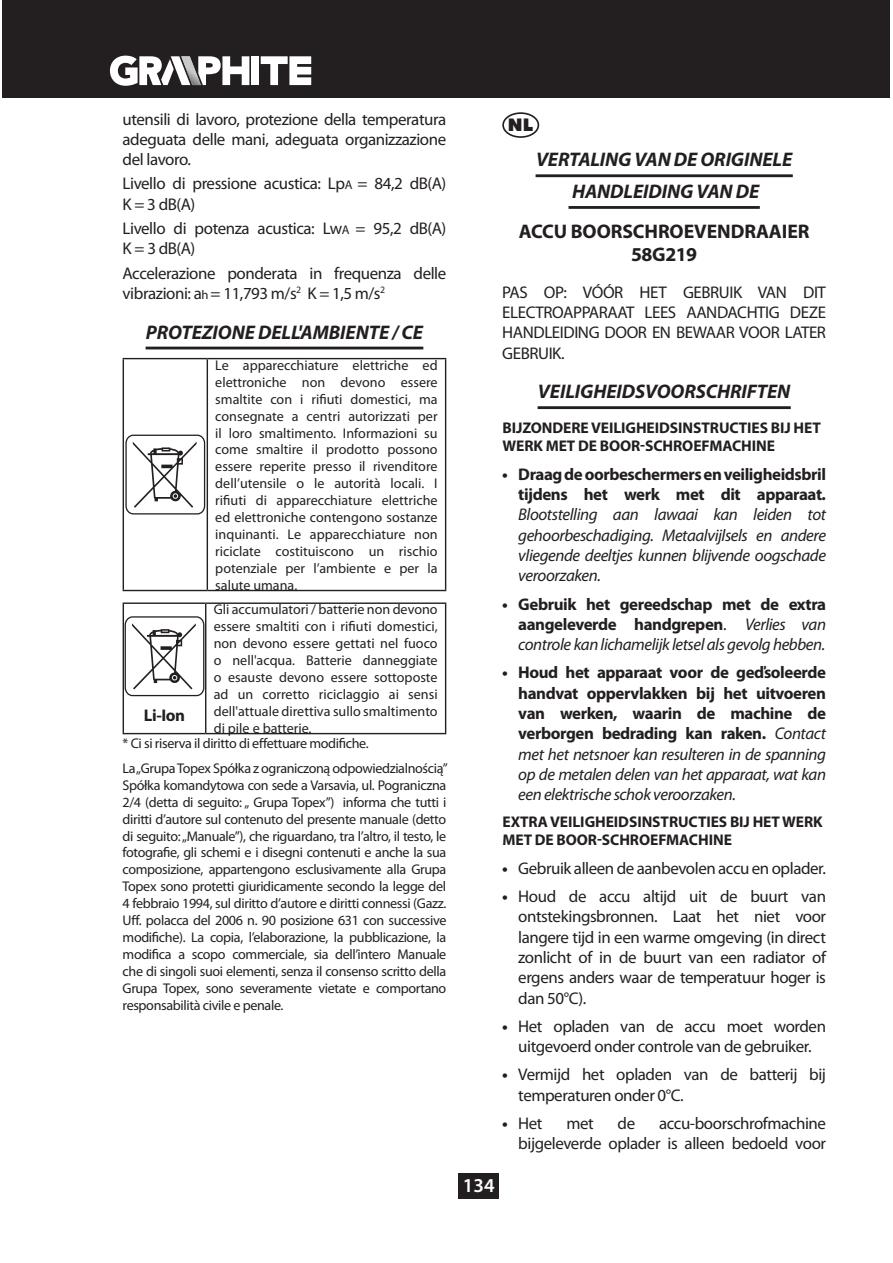
<style>
.page{position:relative;width:893px;height:1263px;background:#fff}
.page>*{position:absolute;margin:0;border:0;box-sizing:border-box;transform-origin:0 0}
.t1{font:italic 700 19.8px/31.7px "Myriad Pro";letter-spacing:-.005em;color:#231f20;text-align:center}
.t2{font:700 19.8px/23.7px "Myriad Pro";letter-spacing:-.005em;color:#231f20;text-align:center}
.t3{font:600 19.8px "Myriad Pro";color:#fff}
.t4{font:900 17.4px "Futura BT";color:#231f20}
.t5{font:16.95px/20.2px "Myriad Pro";letter-spacing:-.025em;color:#231f20}
.t6{font:700 16.95px/20.2px "Myriad Pro";letter-spacing:-.025em;color:#231f20;text-align:justify}
.t7{font:italic 16.95px/20.2px "Myriad Pro";letter-spacing:-.025em;color:#231f20;text-align:justify}
.t8{font:700 15.45px/18.6px "Myriad Pro";letter-spacing:-.005em;color:#231f20}
.t9{font:14.1px/17px "Myriad Pro";letter-spacing:-.025em;color:#231f20;text-align:justify}
.s1{font-size:12.75px}
.s2{font-weight:400}
.s3{font-weight:400;font-style:italic}
.s4{font-weight:700}
</style>
<div class="page">
<div style="left:459px;top:1173px;width:40px;height:26px;background:#231f20"></div>
<div style="left:3px;top:0;width:887px;height:98px;background:#231f20"></div>
<svg style="left:110px;top:55px;width:202px;height:31px"></svg>
<hr style="left:146px;top:347px;width:277px;height:2px;background:#231f20">
<hr style="left:123px;top:358px;width:84px;height:1px;background:#231f20">
<hr style="left:123px;top:359px;width:1px;height:231px;background:#231f20">
<hr style="left:207px;top:358px;width:239px;height:1px;background:#231f20">
<hr style="left:207px;top:359px;width:1px;height:231px;background:#231f20">
<hr style="left:445px;top:359px;width:1px;height:231px;background:#231f20">
<hr style="left:123px;top:590px;width:84px;height:1px;background:#231f20">
<hr style="left:207px;top:590px;width:239px;height:1px;background:#231f20">
<div style="left:125px;top:435px;width:80px;height:80px;border:1px solid #231f20;border-radius:8px"></div>
<svg style="left:133px;top:442px;width:64px;height:66px"></svg>
<hr style="left:123px;top:603px;width:83px;height:1px;background:#231f20">
<hr style="left:123px;top:604px;width:1px;height:129px;background:#231f20">
<hr style="left:206px;top:603px;width:240px;height:1px;background:#231f20">
<hr style="left:205px;top:604px;width:1px;height:129px;background:#231f20">
<hr style="left:445px;top:604px;width:1px;height:129px;background:#231f20">
<hr style="left:123px;top:733px;width:83px;height:1px;background:#231f20">
<hr style="left:206px;top:733px;width:240px;height:1px;background:#231f20">
<div style="left:125px;top:616px;width:79px;height:80px;border:1px solid #231f20;border-radius:8px"></div>
<svg style="left:132px;top:623px;width:64px;height:66px"></svg>
<hr style="left:535px;top:174px;width:258px;height:3px;background:#231f20">
<hr style="left:568px;top:206px;width:192px;height:3px;background:#231f20">
<hr style="left:538px;top:406px;width:253px;height:3px;background:#231f20">
<div style="left:502px;top:112px;width:37px;height:26px;border:2px solid #231f20;border-radius:50%"></div>
<p class="t5" style="left:123px;top:110px;width:325px;text-align:justify">utensili di lavoro, protezione della temperatura adeguata delle mani, adeguata organizzazione del lavoro.</p>
<p class="t5" style="left:123px;top:175px;width:325px">Livello di pressione acustica: Lp<span class="s1">A</span> = 84,2 dB(A)<br>K = 3 dB(A)</p>
<p class="t5" style="left:123px;top:219px;width:325px">Livello di potenza acustica: Lw<span class="s1">A</span> = 95,2 dB(A)<br>K = 3 dB(A)</p>
<p class="t5" style="left:123px;top:264px;width:325px">Accelerazione ponderata in frequenza delle vibrazioni: a<span class="s1">h</span> = 11,793 m/s<sup>2</sup> K = 1,5 m/s<sup>2</sup></p>
<h1 class="t1" style="left:146px;top:317px;width:279px">PROTEZIONE DELL'AMBIENTE / CE</h1>
<p class="t9" style="left:215px;top:358px;width:224px">Le apparecchiature elettriche ed elettroniche non devono essere smaltite con i rifiuti domestici, ma consegnate a centri autorizzati per il loro smaltimento. Informazioni su come smaltire il prodotto possono essere reperite presso il rivenditore dell’utensile o le autorità locali. I rifiuti di apparecchiature elettriche ed elettroniche contengono sostanze inquinanti. Le apparecchiature non riciclate costituiscono un rischio potenziale per l’ambiente e per la salute umana.</p>
<p class="t9" style="left:214px;top:602px;width:225px">Gli accumulatori / batterie non devono essere smaltiti con i rifiuti domestici, non devono essere gettati nel fuoco o nell'acqua. Batterie danneggiate o esauste devono essere sottoposte ad un corretto riciclaggio ai sensi dell'attuale direttiva sullo smaltimento di pile e batterie.</p>
<p class="t9" style="left:123px;top:732px;width:327px;line-height:24.9px">* Ci si riserva il diritto di effettuare modifiche.<br>La „Grupa Topex Spółka z ograniczoną odpowiedzialnością”</p>
<p class="t9" style="left:123px;top:777px;width:325px">Spółka komandytowa con sede a Varsavia, ul. Pograniczna 2/4 (detta di seguito: „ Grupa Topex”) informa che tutti i diritti d’autore sul contenuto del presente manuale (detto di seguito: „Manuale”), che riguardano, tra l’altro, il testo, le fotografie, gli schemi e i disegni contenuti e anche la sua composizione, appartengono esclusivamente alla Grupa Topex sono protetti giuridicamente secondo la legge del 4 febbraio 1994, sul diritto d’autore e diritti connessi (Gazz.<br>Uff. polacca del 2006 n. 90 posizione 631 con successive modifiche). La copia, l’elaborazione, la pubblicazione, la modifica a scopo commerciale, sia dell’intero Manuale che di singoli suoi elementi, senza il consenso scritto della Grupa Topex, sono severamente vietate e comportano responsabilità civile e penale.</p>
<p class="t6" style="left:144px;top:706px;width:43px">Li-Ion</p>
<p class="t4" style="left:508px;top:119px;width:27px">NL</p>
<h1 class="t1" style="left:536px;top:145px;width:258px">VERTALING VAN DE ORIGINELE<br>HANDLEIDING VAN DE</h1>
<h1 class="t2" style="left:519px;top:221px;width:292px">ACCU BOORSCHROEVENDRAAIER<br>58G219</h1>
<p class="t5" style="left:502px;top:283px;width:325px;text-align:justify">PAS OP: VÓÓR HET GEBRUIK VAN DIT ELECTROAPPARAAT LEES AANDACHTIG DEZE HANDLEIDING DOOR EN BEWAAR VOOR LATER GEBRUIK.</p>
<h1 class="t1" style="left:538px;top:377px;width:254px">VEILIGHEIDSVOORSCHRIFTEN</h1>
<p class="t8" style="left:502px;top:419px;width:320px">BIJZONDERE VEILIGHEIDSINSTRUCTIES BIJ HET<br>WERK MET DE BOOR-SCHROEFMACHINE</p>
<p class="t6" style="left:502px;top:465px;width:325px;text-align:right">• Draag de oorbeschermers en veiligheidsbril tijdens het werk met dit apparaat.</p>
<p class="t7" style="left:518px;top:506px;width:309px">Blootstelling aan lawaai kan leiden tot gehoorbeschadiging. Metaalvijlsels en andere vliegende deeltjes kunnen blijvende oogschade veroorzaken.</p>
<p class="t6" style="left:518px;top:595px;width:309px;text-indent:-16px">• Gebruik het gereedschap met de extra aangeleverde handgrepen<span class="s2">.</span> <span class="s3">Verlies van controle kan lichamelijk letsel als gevolg hebben.</span></p>
<p class="t6" style="left:518px;top:664px;width:309px;text-indent:-16px">• Houd het apparaat voor de geďsoleerde handvat oppervlakken bij het uitvoeren van werken, waarin de machine de verborgen bedrading kan raken. <span class="s3">Contact met het netsnoer kan resulteren in de spanning op de metalen delen van het apparaat, wat kan een elektrische schok veroorzaken.</span></p>
<p class="t8" style="left:502px;top:813px;width:322px">EXTRA VEILIGHEIDSINSTRUCTIES BIJ HET WERK<br>MET DE BOOR-SCHROEFMACHINE</p>
<p class="t5" style="left:502px;top:859px;width:325px"><span class="s4">•</span> Gebruik alleen de aanbevolen accu en oplader.</p>
<p class="t5" style="left:518px;top:887px;width:309px;text-align:justify;text-indent:-16px"><span class="s4">•</span> Houd de accu altijd uit de buurt van ontstekingsbronnen. Laat het niet voor langere tijd in een warme omgeving (in direct zonlicht of in de buurt van een radiator of ergens anders waar de temperatuur hoger is dan 50°C).</p>
<p class="t5" style="left:502px;top:1017px;width:325px;text-align:center"><span class="s4">•</span> Het opladen van de accu moet worden uitgevoerd onder controle van de gebruiker.</p>
<p class="t5" style="left:518px;top:1066px;width:309px;text-indent:-16px"><span class="s4">•</span> Vermijd het opladen van de batterij bij temperaturen onder 0°C.</p>
<p class="t5" style="left:502px;top:1114px;width:42px"><span class="s4">•</span> Het</p>
<p class="t5" style="left:566px;top:1114px;width:29px">met</p>
<p class="t5" style="left:618px;top:1114px;width:19px">de</p>
<p class="t5" style="left:518px;top:1114px;width:309px;text-align:right">accu-boorschrofmachine<br>bijgeleverde oplader is alleen bedoeld voor</p>
<h1 class="t3" style="left:463px;top:1177px;width:33px">134</h1>
</div>
